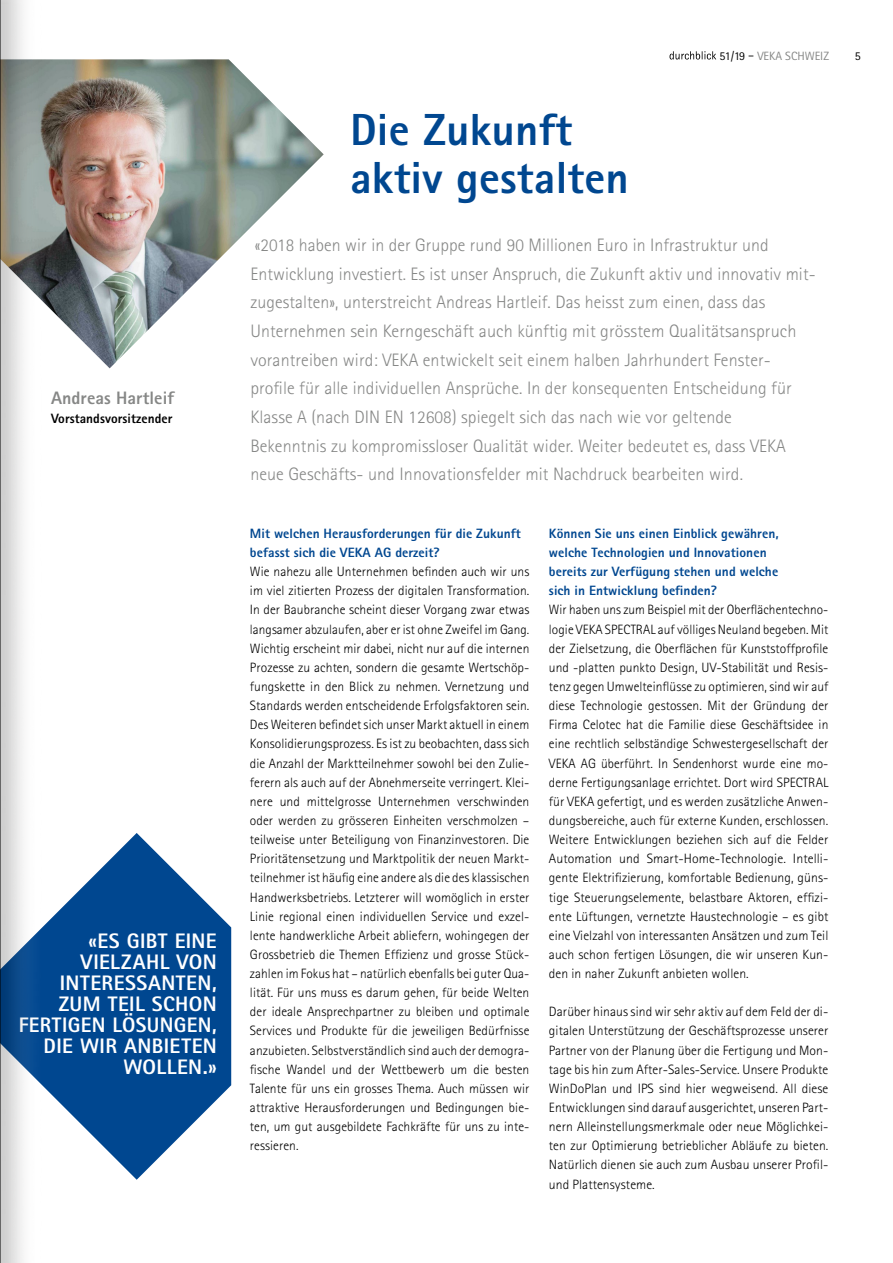
<style>
.page{position:relative;width:893px;height:1263px;background:#fff}
.page>*{position:absolute;margin:0;border:0;box-sizing:border-box;transform-origin:0 0}
.t1{font:800 45px/48px "Rotis Sans Serif";letter-spacing:.005em;color:#004790}
.t2{font:800 21px/21px "Rotis Sans Serif";letter-spacing:.015em;color:#fff;text-align:right}
.t3{font:300 18px/28.7px "Rotis Sans Serif";letter-spacing:.005em;color:#868786}
.t4{font:800 18px "Rotis Sans Serif";letter-spacing:.005em;color:#868786}
.t5{font:300 13.5px/19.2px "Rotis Sans Serif";letter-spacing:.005em;color:#000;text-align:justify}
.t6{font:800 13.5px/19.2px "Rotis Sans Serif";letter-spacing:.005em;color:#004790}
.t7{font:800 13.5px "Rotis Sans Serif";letter-spacing:.005em;color:#000}
.t8{font:12px "Rotis Sans Serif";color:#868786}
.t9{font:12px "Rotis Sans Serif";color:#000}
.s1{color:#000}
</style>
<div class="page">
<img style="left:43px;top:59px;width:281px;height:309px">
<svg style="left:43px;top:833px;width:188px;height:347px;fill:#004790"></svg>
<svg style="left:669px;top:51px;width:47px;height:9px"></svg>
<img style="left:1px;top:0;width:42px;height:1263px">
<hr style="left:0;top:0;width:1px;height:1263px;background:#000">
<h3 class="t4" style="left:51px;top:386px;width:125px">Andreas Hartleif</h3>
<p class="t7" style="left:51px;top:410px;width:123px">Vorstandsvorsitzender</p>
<h2 class="t2" style="left:19px;top:930px;width:200px">«ES GIBT EINE<br>VIELZAHL VON<br>INTERESSANTEN,<br>ZUM TEIL SCHON<br>FERTIGEN LÖSUNGEN,<br>DIE WIR ANBIETEN<br>WOLLEN.»</h2>
<p class="t8" style="left:719px;top:48px;width:111px"><span class="s1">51/19 –</span> VEKA SCHWEIZ</p>
<p class="t9" style="left:855px;top:48px;width:7px">5</p>
<h1 class="t1" style="left:350px;top:105px;width:280px">Die Zukunft aktiv gestalten</h1>
<p class="t3" style="left:250px;top:230px;width:567px">«2018 haben wir in der Gruppe rund 90 Millionen Euro in Infrastruktur und Entwicklung investiert. Es ist unser Anspruch, die Zukunft aktiv und innovativ mit&shy;zugestalten», unterstreicht Andreas Hartleif. Das heisst zum einen, dass das Unternehmen sein Kerngeschäft auch künftig mit grösstem Qualitätsanspruch vorantreiben wird: VEKA entwickelt seit einem halben Jahrhundert Fenster&shy;profile für alle individuellen Ansprüche. In der konsequenten Entscheidung für Klasse A (nach DIN EN 12608) spiegelt sich das nach wie vor geltende<br>Bekenntnis zu kompromissloser Qualität wider. Weiter bedeutet es, dass VEKA neue Geschäfts- und Innovationsfelder mit Nachdruck bearbeiten wird.</p>
<p class="t6" style="left:250px;top:524px;width:272px">Mit welchen Herausforderungen für die Zukunft befasst sich die VEKA AG derzeit?</p>
<p class="t5" style="left:250px;top:562px;width:281px">Wie nahezu alle Unternehmen befinden auch wir uns im viel zitierten Prozess der digitalen Transformation.<br>In der Baubranche scheint dieser Vorgang zwar etwas langsamer abzulaufen, aber er ist ohne Zweifel im Gang.<br>Wichtig erscheint mir dabei, nicht nur auf die internen Prozesse zu achten, sondern die gesamte Wertschöp&shy;fungskette in den Blick zu nehmen. Vernetzung und Standards werden entscheidende Erfolgsfaktoren sein.<br>Des Weiteren befindet sich unser Markt aktuell in einem Konsolidierungsprozess. Es ist zu beobachten, dass sich die Anzahl der Marktteilnehmer sowohl bei den Zulie&shy;ferern als auch auf der Abnehmerseite verringert. Klei&shy;nere und mittelgrosse Unternehmen verschwinden oder werden zu grösseren Einheiten verschmolzen – teilweise unter Beteiligung von Finanzinvestoren. Die Prioritätensetzung und Marktpolitik der neuen Markt&shy;teilnehmer ist häufig eine andere als die des klassischen Handwerksbetriebs. Letzterer will womöglich in erster Linie regional einen individuellen Service und exzel&shy;lente handwerkliche Arbeit abliefern, wohingegen der Grossbetrieb die Themen Effizienz und grosse Stück&shy;zahlen im Fokus hat – natürlich ebenfalls bei guter Qua&shy;lität. Für uns muss es darum gehen, für beide Welten der ideale Ansprechpartner zu bleiben und optimale Services und Produkte für die jeweiligen Bedürfnisse anzubieten. Selbstverständlich sind auch der demogra&shy;fische Wandel und der Wettbewerb um die besten Talente für uns ein grosses Thema. Auch müssen wir attraktive Herausforderungen und Bedingungen bie&shy;ten, um gut ausgebildete Fachkräfte für uns zu inte&shy;ressieren.</p>
<p class="t6" style="left:549px;top:524px;width:231px">Können Sie uns einen Einblick gewähren, welche Technologien und Innovationen bereits zur Verfügung stehen und welche sich in Entwicklung befinden?</p>
<p class="t5" style="left:549px;top:600px;width:281px">Wir haben uns zum Beispiel mit der Oberflächentechno&shy;logie VEKA SPECTRAL auf völliges Neuland begeben. Mit der Zielsetzung, die Oberflächen für Kunststoffprofile und -platten punkto Design, UV-Stabilität und Resis&shy;tenz gegen Umwelteinflüsse zu optimieren, sind wir auf diese Technologie gestossen. Mit der Gründung der Firma Celotec hat die Familie diese Geschäftsidee in eine rechtlich selbständige Schwestergesellschaft der VEKA AG überführt. In Sendenhorst wurde eine mo&shy;derne Fertigungsanlage errichtet. Dort wird SPECTRAL für VEKA gefertigt, und es werden zusätzliche Anwen&shy;dungsbereiche, auch für externe Kunden, erschlossen.<br>Weitere Entwicklungen beziehen sich auf die Felder Automation und Smart-Home-Technologie. Intelli&shy;gente Elektrifizierung, komfortable Bedienung, güns&shy;tige Steuerungselemente, belastbare Aktoren, effizi&shy;ente Lüftungen, vernetzte Haustechnologie – es gibt eine Vielzahl von interessanten Ansätzen und zum Teil auch schon fertigen Lösungen, die wir unseren Kun&shy;den in naher Zukunft anbieten wollen.</p>
<p class="t5" style="left:549px;top:1002px;width:281px">Darüber hinaus sind wir sehr aktiv auf dem Feld der di&shy;gitalen Unterstützung der Geschäftsprozesse unserer Partner von der Planung über die Fertigung und Mon&shy;tage bis hin zum After-Sales-Service. Unsere Produkte WinDoPlan und IPS sind hier wegweisend. All diese Entwicklungen sind darauf ausgerichtet, unseren Part&shy;nern Alleinstellungsmerkmale oder neue Möglichkei&shy;ten zur Optimierung betrieblicher Abläufe zu bieten.<br>Natürlich dienen sie auch zum Ausbau unserer Profil&shy;und Plattensysteme.</p>
</div>
